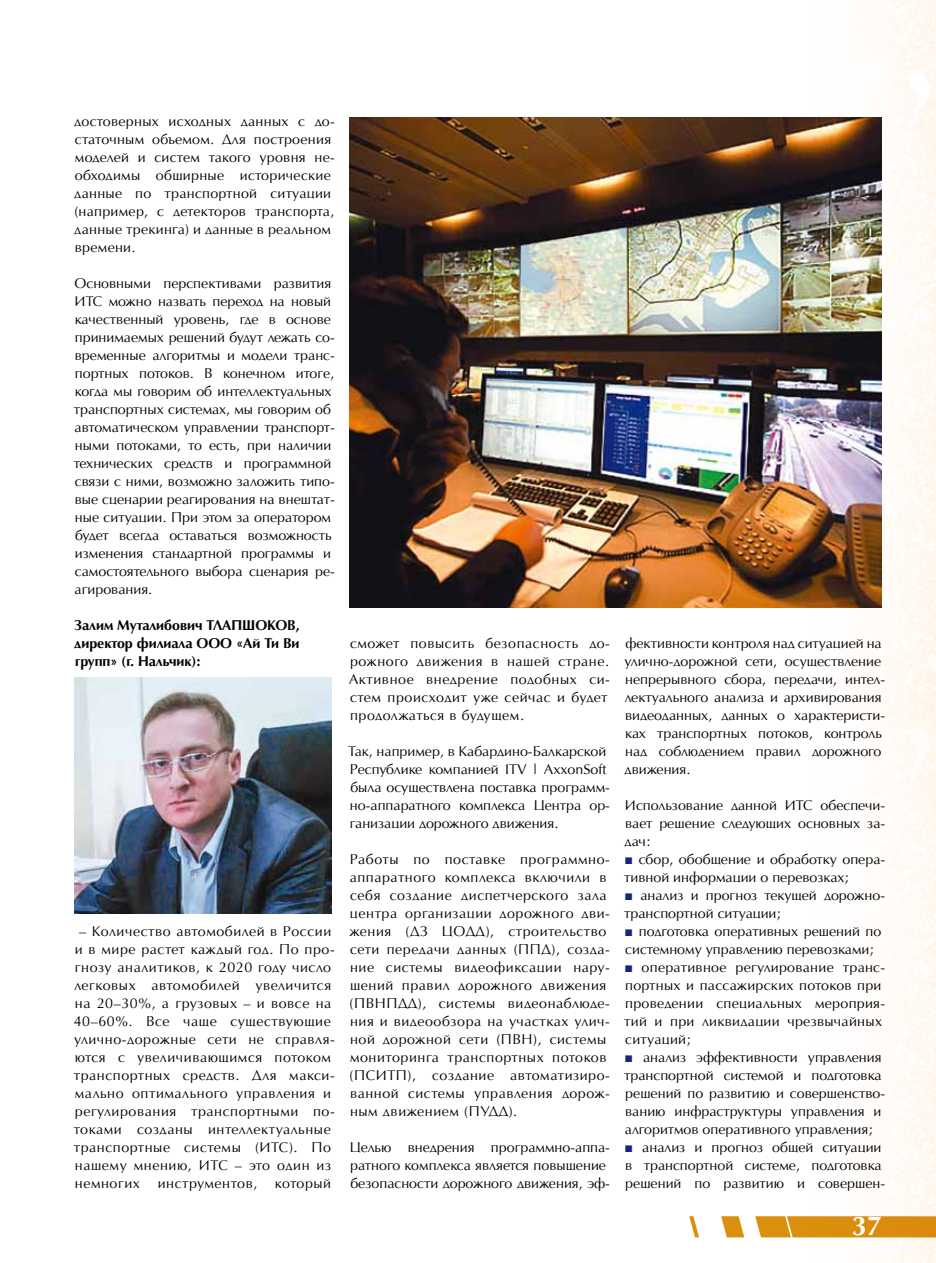
<style>
.page{position:relative;width:936px;height:1263px;background:#fff}
.page>*{position:absolute;margin:0;border:0;box-sizing:border-box;transform-origin:0 0}
.t1{font:700 27px "AG Opus High Resolution";color:#fff}
.t2{font:14.25px/18px "AG Opus High Resolution";color:#000}
.t3{font:14.25px/18px "AG Opus High Resolution";letter-spacing:.04em;color:#000}
.t4{font:14.25px/18px "AG Opus High Resolution";letter-spacing:.02em;color:#000}
.t5{font:700 14.25px/18px "AG Opus High Resolution";color:#000;text-align:justify}
.s1{font-family:"Arial";color:#13287a}
</style>
<div class="page">
<img style="left:796px;top:0;width:139px;height:1263px">
<svg style="left:689px;top:1216px;width:246px;height:21px"></svg>
<img style="left:349px;top:118px;width:532px;height:489px">
<img style="left:74px;top:678px;width:257px;height:236px">
<p class="t4" style="left:74px;top:112px;width:262px">достоверных исходных данных с до&shy;статочным объемом. Для построения моделей и систем такого уровня не&shy;обходимы обширные исторические данные по транспортной ситуации (например, с детекторов транспорта, данные трекинга) и данные в реальном времени.</p>
<p class="t2" style="left:74px;top:274px;width:262px">Основными перспективами развития ИТС можно назвать переход на новый качественный уровень, где в основе принимаемых решений будут лежать со&shy;временные алгоритмы и модели транс&shy;портных потоков. В конечном итоге, когда мы говорим об интеллектуальных транспортных системах, мы говорим об автоматическом управлении транспорт&shy;ными потоками, то есть, при наличии технических средств и программной связи с ними, возможно заложить типо&shy;вые сценарии реагирования на внештат&shy;ные ситуации. При этом за оператором будет всегда оставаться возможность изменения стандартной программы и самостоятельного выбора сценария ре&shy;агирования.</p>
<p class="t5" style="left:74px;top:616px;width:227px">Залим Муталибович Тлап шо ко в, директор филиала ООО «Ай Ти Ви групп» (г. Нальчик):</p>
<p class="t3" style="left:74px;top:922px;width:263px;text-align:center">– Количество автомобилей в России и в мире растет каждый год. По про&shy;гнозу аналитиков, к 2020 году число легковых автомобилей увеличится на 20–30%, а грузовых – и вовсе на 40–60%. Все чаще существующие улично-дорожные сети не справля&shy;ются с увеличивающимся потоком транспортных средств. Для макси&shy;мально оптимального управления и регулирования транспортными по&shy;токами созданы интеллектуальные транспортные системы (ИТС). По нашему мнению, ИТС – это один из немногих инструментов, который</p>
<p class="t3" style="left:349px;top:634px;width:262px">сможет повысить безопасность до&shy;рожного движения в нашей стране.<br>Активное внедрение подобных си&shy;стем происходит уже сейчас и будет продолжаться в будущем.</p>
<p class="t2" style="left:348px;top:742px;width:263px">Так, например, в Кабардино-Балкарской Республике компанией ITV | AxxonSoft была осуществлена поставка программ&shy;но-аппаратного комплекса Центра ор&shy;ганизации дорожного движения.</p>
<p class="t3" style="left:349px;top:850px;width:262px">Работы по поставке программно&shy;аппаратного комплекса включили в себя создание диспетчерского зала центра организации дорожного дви&shy;жения (ДЗ ЦОДД), строительство сети передачи данных (ППД), созда&shy;ние системы видеофиксации нару&shy;шений правил дорожного движения (ПВНПДД), системы видеонаблюде&shy;ния и видеообзора на участках улич&shy;ной дорожной сети (ПВН), системы мониторинга транспортных потоков (ПСИТП), создание автоматизиро&shy;ванной системы управления дорож&shy;ным движением (ПУДД).</p>
<p class="t2" style="left:350px;top:1138px;width:262px">Целью внедрения программно-аппа&shy;ратного комплекса является повышение безопасности дорожного движения, эф-</p>
<p class="t2" style="left:624px;top:634px;width:262px">фективности контроля над ситуацией на улично-дорожной сети, осуществление непрерывного сбора, передачи, интел&shy;лектуального анализа и архивирования видеоданных, данных о характеристи&shy;ках транспортных потоков, контроль над соблюдением правил дорожного движения.</p>
<p class="t2" style="left:624px;top:796px;width:262px;text-align:justify">Использование данной ИТС обеспечи&shy;вает решение следующих основных за&shy;дач:</p>
<p class="t2" style="left:624px;top:850px;width:262px"><span class="s1">■</span> сбор, обобщение и обработку опера&shy;тивной информации о перевозках;</p>
<p class="t2" style="left:624px;top:886px;width:262px"><span class="s1">■</span> анализ и прогноз текущей дорожно&shy;транспортной ситуации;</p>
<p class="t2" style="left:624px;top:922px;width:258px"><span class="s1">■</span> подготовка оперативных решений по системному управлению перевозками;</p>
<p class="t4" style="left:624px;top:958px;width:262px"><span class="s1">■</span> оперативное регулирование транс&shy;портных и пассажирских потоков при проведении специальных мероприя&shy;тий и при ликвидации чрезвычайных ситуаций;</p>
<p class="t2" style="left:624px;top:1048px;width:262px"><span class="s1">■</span> анализ эффективности управления транспортной системой и подготовка решений по развитию и совершенство&shy;ванию инфраструктуры управления и алгоритмов оперативного управления;</p>
<p class="t2" style="left:624px;top:1138px;width:262px"><span class="s1">■</span> анализ и прогноз общей ситуации в транспортной системе, подготовка решений по развитию и совершен-</p>
<h1 class="t1" style="left:851px;top:1210px;width:32px">37</h1>
</div>
